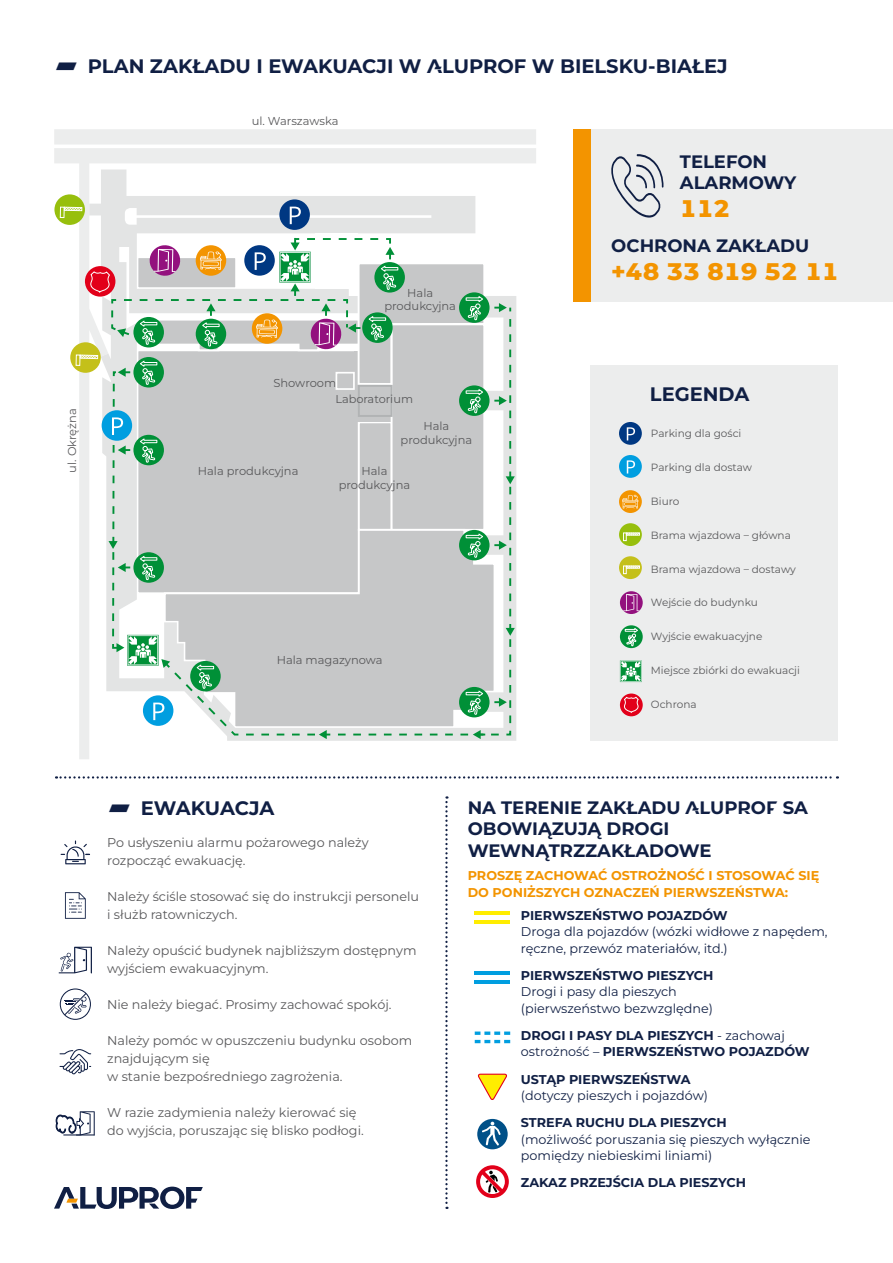
<style>
.page{position:relative;width:893px;height:1263px;background:#fff}
.page>*{position:absolute;margin:0;border:0;box-sizing:border-box;transform-origin:0 0}
.t1{font:800 24px "Aluprof Sans";color:#f39400}
.t2{font:700 19.5px "Aluprof Sans";color:#101f44}
.t3{font:700 18px/21.6px "Aluprof Sans";color:#101f44}
.t4{font:12.75px/18px "Aluprof Sans";color:#58585a}
.t5{font:12.75px/16.5px "Aluprof Sans";color:#101f44}
.t6{font:700 12.75px/16.5px "Aluprof Sans";color:#101f44}
.t7{font:700 12.75px/16.5px "Aluprof Sans";color:#f39400}
.t8{font:11.4px/13.8px "Aluprof Sans";color:#58585a;text-align:center}
.t9{font:10.5px "Aluprof Sans";color:#58585a}
.s1{font-weight:400}
</style>
<div class="page">
<svg style="left:60px;top:1049px;width:31px;height:25px"></svg>
<svg style="left:56px;top:1111px;width:39px;height:24px"></svg>
<svg style="left:445px;top:1034px;width:3px;height:175px"></svg>
<svg style="left:630px;top:776px;width:208px;height:2px"></svg>
<svg style="left:54px;top:129px;width:576px;height:903px"></svg>
<div style="left:279px;top:199px;width:31px;height:31px;background:#003882;border-radius:50%"></div>
<svg style="left:290px;top:207px;width:11px;height:17px"></svg>
<div style="left:54px;top:194px;width:31px;height:31px;background:#97bf0d;border-radius:50%"></div>
<div style="left:60px;top:207px;width:4px;height:11px;border:1px solid #fff"></div>
<svg style="left:64px;top:206px;width:18px;height:5px"></svg>
<svg style="left:70px;top:342px;width:31px;height:31px"></svg>
<div style="left:76px;top:355px;width:4px;height:11px;border:1px solid #fff"></div>
<svg style="left:79px;top:233px;width:436px;height:506px"></svg>
<div style="left:358px;top:385px;width:35px;height:32px;background:#c6c7c8;border:2px solid #b1b3b4"></div>
<div style="left:336px;top:372px;width:19px;height:18px;border:2px solid #fff"></div>
<div style="left:590px;top:365px;width:248px;height:376px;background:#eceded"></div>
<svg style="left:619px;top:490px;width:23px;height:23px"></svg>
<svg style="left:622px;top:495px;width:16px;height:13px"></svg>
<svg style="left:620px;top:591px;width:23px;height:23px"></svg>
<svg style="left:623px;top:594px;width:16px;height:17px"></svg>
<div style="left:619px;top:523px;width:23px;height:23px;background:#97bf0d;border-radius:50%"></div>
<svg style="left:623px;top:532px;width:17px;height:9px"></svg>
<div style="left:619px;top:556px;width:23px;height:23px;background:#c4c01a;border-radius:50%"></div>
<svg style="left:623px;top:565px;width:17px;height:9px"></svg>
<svg style="left:620px;top:625px;width:23px;height:23px"></svg>
<svg style="left:625px;top:625px;width:13px;height:24px"></svg>
<svg style="left:620px;top:693px;width:23px;height:23px"></svg>
<svg style="left:624px;top:696px;width:15px;height:18px"></svg>
<svg style="left:620px;top:660px;width:22px;height:22px"></svg>
<div style="left:619px;top:455px;width:23px;height:23px;background:#009ee0;border-radius:50%"></div>
<svg style="left:627px;top:460px;width:8px;height:13px"></svg>
<div style="left:619px;top:422px;width:23px;height:23px;background:#003882;border-radius:50%"></div>
<svg style="left:627px;top:427px;width:8px;height:13px"></svg>
<div style="left:573px;top:130px;width:320px;height:172px;background:#eceded"></div>
<div style="left:573px;top:130px;width:17px;height:172px;background:#f39400"></div>
<svg style="left:611px;top:154px;width:53px;height:64px"></svg>
<svg style="left:54px;top:1186px;width:149px;height:23px"></svg>
<div style="left:477px;top:1119px;width:31px;height:30px;background:#005088;border-radius:50%"></div>
<svg style="left:482px;top:1122px;width:19px;height:23px"></svg>
<svg style="left:478px;top:1073px;width:29px;height:27px"></svg>
<hr style="left:475px;top:911px;width:35px;height:4px;background:#ffed00">
<hr style="left:475px;top:920px;width:35px;height:3px;background:#ffed00">
<hr style="left:475px;top:971px;width:35px;height:4px;background:#009ee0">
<hr style="left:475px;top:980px;width:35px;height:4px;background:#009ee0">
<svg style="left:475px;top:1031px;width:35px;height:12px"></svg>
<svg style="left:476px;top:1165px;width:33px;height:33px"></svg>
<h2 class="t2" style="left:54px;top:52px;width:675px">⸄ PLAN ZAKŁADU I EWAKUACJI W ALUPROF W BIELSKU-BIAŁEJ</h2>
<p class="t8" style="left:65px;top:473px;width:66px;rotate:-90deg">ul. Okrężna</p>
<p class="t8" style="left:252px;top:114px;width:88px">ul. Warszawska</p>
<p class="t8" style="left:384px;top:285px;width:73px">Hala produkcyjna</p>
<h3 class="t3" style="left:680px;top:150px;width:118px">TELEFON<br>ALARMOWY</h3>
<h1 class="t1" style="left:680px;top:191px;width:52px">112</h1>
<h3 class="t3" style="left:611px;top:234px;width:199px">OCHRONA ZAKŁADU</h3>
<h1 class="t1" style="left:611px;top:254px;width:229px">+48 33 819 52 11</h1>
<p class="t8" style="left:335px;top:374px;width:79px;line-height:16.6px;text-align:left;text-indent:-62px">Showroom<br>Laboratorium</p>
<h2 class="t2" style="left:650px;top:380px;width:101px">LEGENDA</h2>
<p class="t9" style="left:651px;top:426px;width:92px">Parking dla gości</p>
<p class="t9" style="left:651px;top:460px;width:103px">Parking dla dostaw</p>
<p class="t9" style="left:651px;top:494px;width:30px">Biuro</p>
<p class="t9" style="left:651px;top:528px;width:141px">Brama wjazdowa – główna</p>
<p class="t9" style="left:651px;top:562px;width:146px">Brama wjazdowa – dostawy</p>
<p class="t9" style="left:651px;top:595px;width:109px">Wejście do budynku</p>
<p class="t9" style="left:651px;top:629px;width:113px">Wyjście ewakuacyjne</p>
<p class="t9" style="left:651px;top:663px;width:151px">Miejsce zbiórki do ewakuacji</p>
<p class="t9" style="left:651px;top:697px;width:47px">Ochrona</p>
<p class="t8" style="left:401px;top:419px;width:73px">Hala produkcyjna</p>
<p class="t8" style="left:339px;top:464px;width:73px">Hala produkcyjna</p>
<p class="t8" style="left:198px;top:464px;width:102px">Hala produkcyjna</p>
<p class="t8" style="left:277px;top:652px;width:107px">Hala magazynowa</p>
<h2 class="t2" style="left:107px;top:794px;width:169px">⸄ EWAKUACJA</h2>
<p class="t4" style="left:107px;top:833px;width:263px">Po usłyszeniu alarmu pożarowego należy rozpocząć ewakuację.</p>
<p class="t4" style="left:107px;top:887px;width:313px">Należy ściśle stosować się do instrukcji personelu i służb ratowniczych.</p>
<p class="t4" style="left:107px;top:941px;width:311px">Należy opuścić budynek najbliższym dostępnym wyjściem ewakuacyjnym.</p>
<p class="t4" style="left:107px;top:995px;width:286px">Nie należy biegać. Prosimy zachować spokój.</p>
<p class="t4" style="left:107px;top:1031px;width:307px">Należy pomóc w opuszczeniu budynku osobom znajdującym się<br>w stanie bezpośredniego zagrożenia.</p>
<p class="t4" style="left:107px;top:1103px;width:258px">W razie zadymienia należy kierować się do wyjścia, poruszając się blisko podłogi.</p>
<h3 class="t3" style="left:468px;top:796px;width:342px">NA TERENIE ZAKŁADU ALUPROF SA<br>OBOWIĄZUJĄ DROGI<br>WEWNĄTRZZAKŁADOWE</h3>
<p class="t7" style="left:468px;top:867px;width:353px">PROSZĘ ZACHOWAĆ OSTROŻNOŚĆ I STOSOWAĆ SIĘ<br>DO PONIŻSZYCH OZNACZEŃ PIERWSZEŃSTWA:</p>
<p class="t6" style="left:521px;top:906px;width:208px">PIERWSZEŃSTWO POJAZDÓW</p>
<p class="t5" style="left:521px;top:923px;width:308px">Droga dla pojazdów (wózki widłowe z napędem, ręczne, przewóz materiałów, itd.)</p>
<p class="t6" style="left:521px;top:966px;width:194px">PIERWSZEŃSTWO PIESZYCH</p>
<p class="t5" style="left:521px;top:983px;width:194px">Drogi i pasy dla pieszych (pierwszeństwo bezwzględne)</p>
<p class="t6" style="left:521px;top:1027px;width:290px">DROGI I PASY DLA PIESZYCH <span class="s1">- zachowaj ostrożność –</span> PIERWSZEŃSTWO POJAZDÓW</p>
<p class="t6" style="left:521px;top:1070px;width:171px">USTĄP PIERWSZEŃSTWA</p>
<p class="t5" style="left:521px;top:1087px;width:189px">(dotyczy pieszych i pojazdów)</p>
<p class="t6" style="left:521px;top:1114px;width:207px">STREFA RUCHU DLA PIESZYCH</p>
<p class="t5" style="left:521px;top:1131px;width:291px">(możliwość poruszania się pieszych wyłącznie pomiędzy niebieskimi liniami)</p>
<p class="t6" style="left:521px;top:1174px;width:227px">ZAKAZ PRZEJŚCIA DLA PIESZYCH</p>
</div>
